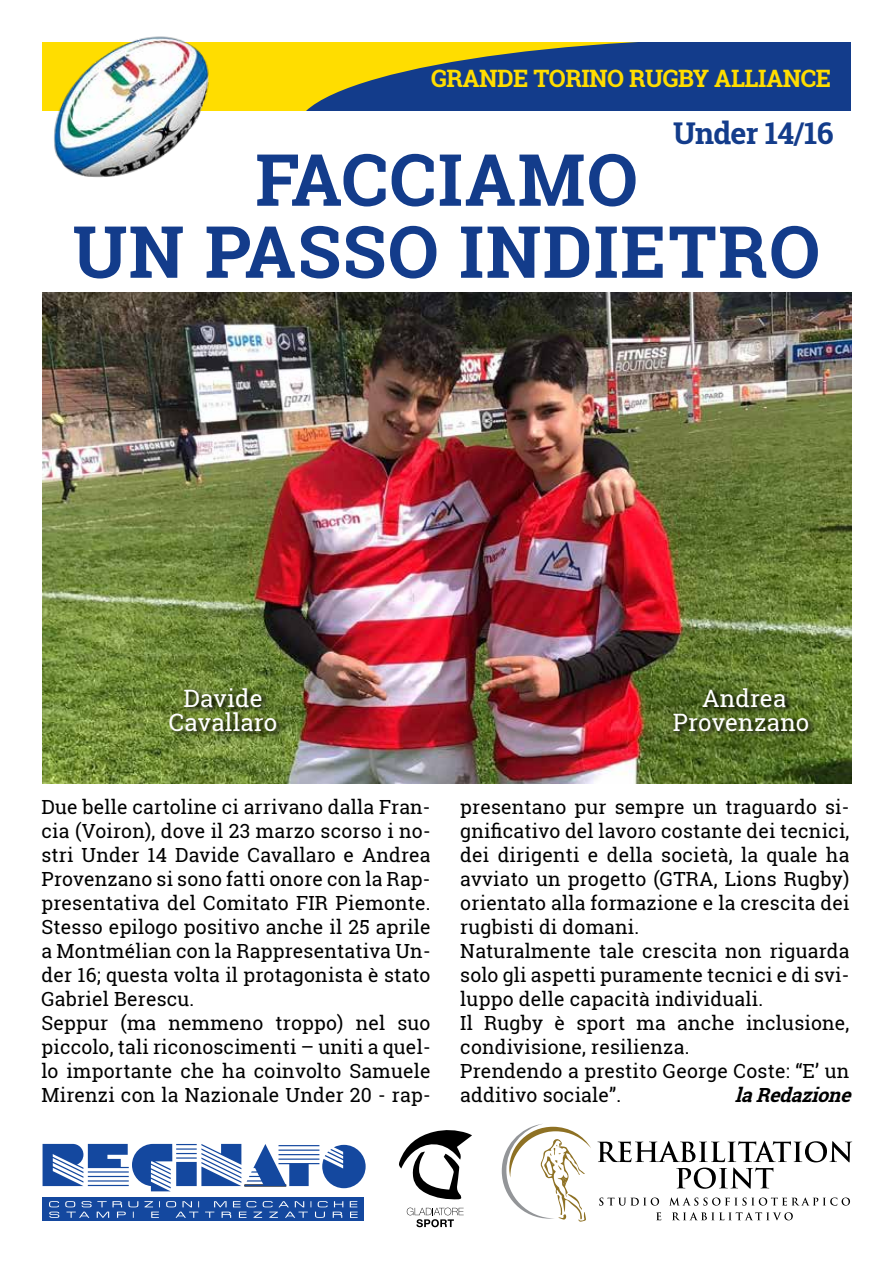
<style>
.page{position:relative;width:893px;height:1263px;background:#fff}
.page>*{position:absolute;margin:0;border:0;box-sizing:border-box;transform-origin:0 0}
.t1{font:700 72px/72px "Roboto Slab";letter-spacing:.02em;color:#133c8b;text-align:center}
.t2{font:700 30px "Roboto Slab";letter-spacing:-.02em;color:#133c8b}
.t3{font:24px/24px "Roboto Slab";letter-spacing:.01em;color:#fff;text-align:center}
.t4{font:700 24px "Roboto Slab";letter-spacing:-.02em;color:#fd0}
.t5{font:19.5px/24px "Roboto Slab";letter-spacing:.01em;color:#000}
.t6{font:italic 700 19.5px "Roboto Slab";color:#000}
</style>
<div class="page">
<div style="left:43px;top:43px;width:807px;height:68px;background:#fd0"></div>
<svg style="left:306px;top:43px;width:544px;height:68px"></svg>
<img style="left:49px;top:36px;width:168px;height:142px">
<img style="left:43px;top:292px;width:808px;height:491px">
<svg style="left:168px;top:687px;width:115px;height:51px;background:#586d2b"></svg>
<svg style="left:672px;top:687px;width:143px;height:51px;background:#4b6022"></svg>
<svg style="left:43px;top:1144px;width:323px;height:47px"></svg>
<div style="left:43px;top:1197px;width:321px;height:24px;background:#14489f"></div>
<svg style="left:49px;top:1201px;width:309px;height:17px"></svg>
<svg style="left:399px;top:1130px;width:73px;height:69px"></svg>
<svg style="left:407px;top:1208px;width:57px;height:19px"></svg>
<svg style="left:656px;top:1212px;width:5px;height:8px"></svg>
<svg style="left:672px;top:1212px;width:121px;height:8px"></svg>
<svg style="left:597px;top:1141px;width:255px;height:48px"></svg>
<svg style="left:599px;top:1197px;width:60px;height:9px"></svg>
<svg style="left:669px;top:1197px;width:181px;height:9px"></svg>
<svg style="left:502px;top:1124px;width:89px;height:97px"></svg>
<p class="t4" style="left:431px;top:61px;width:402px">GRANDE TORINO RUGBY ALLIANCE</p>
<h2 class="t2" style="left:673px;top:113px;width:162px">Under 14/16</h2>
<h1 class="t1" style="left:73px;top:143px;width:749px">FACCIAMO<br>UN PASSO INDIETRO</h1>
<p class="t3" style="left:169px;top:686px;width:110px">Davide<br>Cavallaro</p>
<p class="t3" style="left:673px;top:686px;width:138px">Andrea<br>Provenzano</p>
<p class="t5" style="left:41px;top:795px;width:391px">Due belle cartoline ci arrivano dalla Fran&shy;cia (Voiron), dove il 23 marzo scorso i no&shy;stri Under 14 Davide Cavallaro e Andrea Provenzano si sono fatti onore con la Rap&shy;presentativa del Comitato FIR Piemonte.<br>Stesso epilogo positivo anche il 25 aprile a Montmélian con la Rappresentativa Un&shy;der 16; questa volta il protagonista è stato Gabriel Berescu.<br>Seppur (ma nemmeno troppo) nel suo piccolo, tali riconoscimenti – uniti a quel&shy;lo importante che ha coinvolto Samuele Mirenzi con la Nazionale Under 20 - rap-</p>
<p class="t5" style="left:460px;top:795px;width:391px">presentano pur sempre un traguardo si&shy;gnificativo del lavoro costante dei tecnici, dei dirigenti e della società, la quale ha avviato un progetto (GTRA, Lions Rugby) orientato alla formazione e la crescita dei rugbisti di domani.<br>Naturalmente tale crescita non riguarda solo gli aspetti puramente tecnici e di svi&shy;luppo delle capacità individuali.<br>Il Rugby è sport ma anche inclusione, condivisione, resilienza.<br>Prendendo a prestito George Coste: “E’ un additivo sociale”.</p>
<p class="t6" style="left:735px;top:1082px;width:124px">laRedazione</p>
</div>
